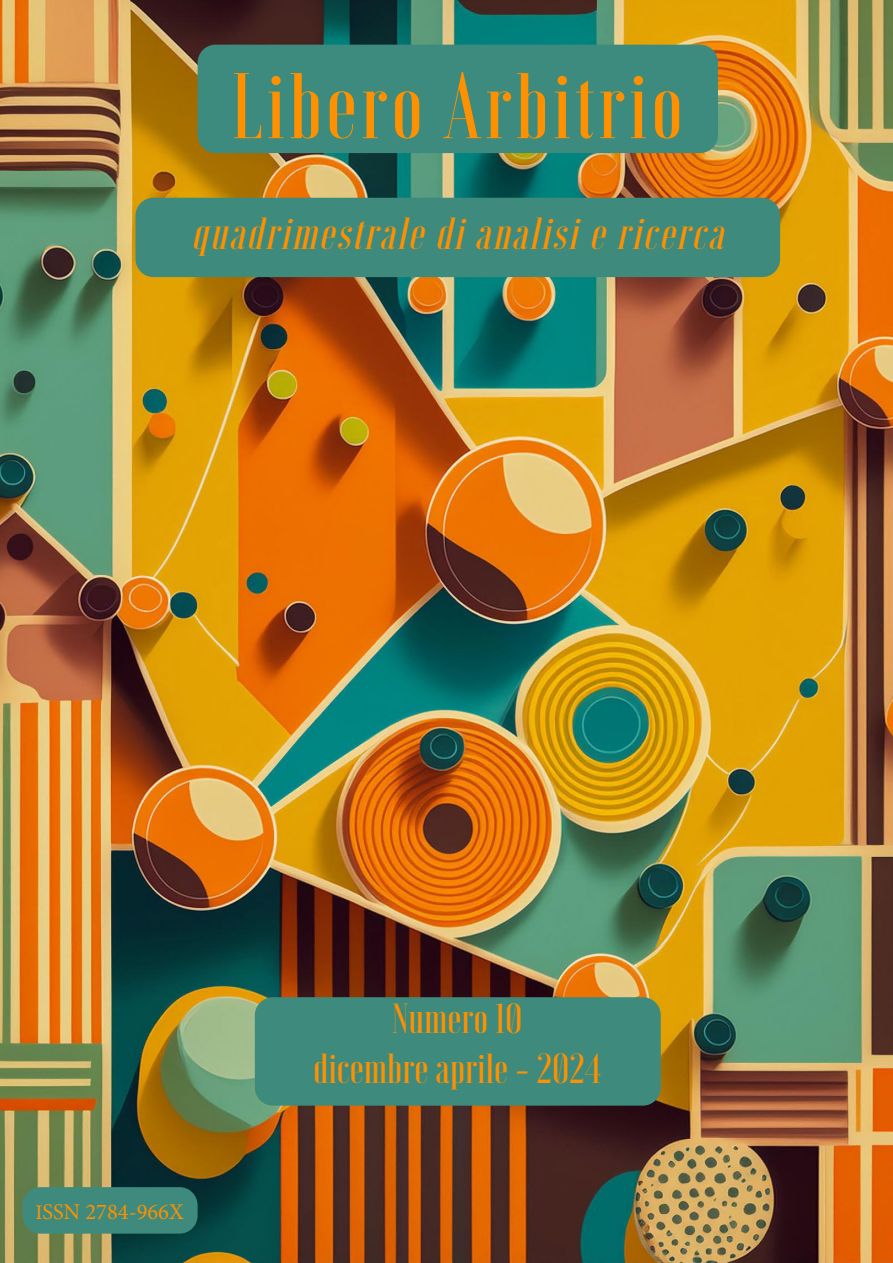
<style>
.page{position:relative;width:893px;height:1263px;background:#fff}
.page>*{position:absolute;margin:0;border:0;box-sizing:border-box;transform-origin:0 0}
.t1{font:500 93px "Voga";letter-spacing:.04em;color:#ff9000}
.t2{font:italic 500 45px "Voga";color:#ff9000}
.t3{font:500 42px/50.4px "Voga";color:#ff9000;text-align:center}
.t4{font:22.5px "Minion Pro";color:#ff9000}
.s1{font-size:21px}
</style>
<div class="page">
<img style="left:0;top:0;width:893px;height:1263px">
<div style="left:136px;top:198px;width:644px;height:79px;background:#3e8b7e;border-radius:18px"></div>
<div style="left:255px;top:997px;width:406px;height:109px;background:#3e8b7e;border-radius:18px"></div>
<div style="left:23px;top:1187px;width:175px;height:46px;background:#3e8b7e;border-radius:18px"></div>
<div style="left:198px;top:45px;width:520px;height:108px;background:#3d8b7e;border-radius:18px"></div>
<h1 class="t1" style="left:231px;top:54px;width:453px">Libero Arbitrio</h1>
<p class="t2" style="left:191px;top:208px;width:543px">quadrimestrale dianalisie ricerca</p>
<p class="t4" style="left:35px;top:1196px;width:150px"><span class="s1">I</span>SSN 2784-966X</p>
<p class="t3" style="left:313px;top:992px;width:289px">Numero 10<br>dicembre aprile - 2024</p>
</div>
